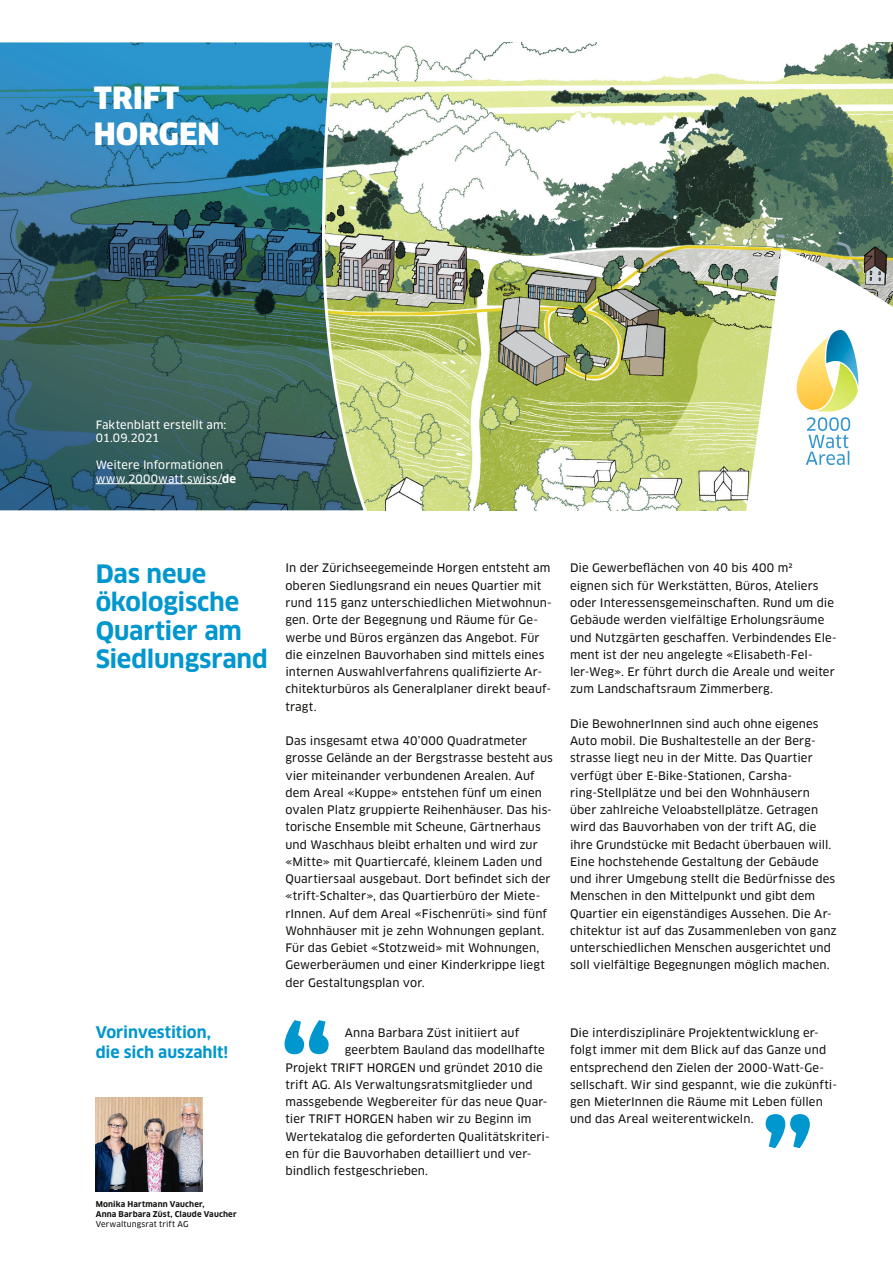
<style>
.page{position:relative;width:893px;height:1263px;background:#fff}
.page>*{position:absolute;margin:0;border:0;box-sizing:border-box;transform-origin:0 0}
.H1_Arealname{font:900 30px/36px "Clan Pro";color:#fff}
.H2_Titel_neben_Lauft{font:700 24.75px/28.5px "Clan Pro";letter-spacing:-.005em;color:#0097ce}
.H3_Titel_neben_Quote{font:700 15.75px/20.2px "Clan Pro";letter-spacing:-.01em;color:#0097ce}
.B2_Lauftext{font:11.55px/17.2px "Clan Pro News";letter-spacing:.01em;color:#11110f}
.H1_1_Erstellungsdatu{font:11.25px "Clan Pro News";letter-spacing:.01em;color:#fff}
.B3_1_Name_Personen{font:700 7.8px/9.8px "Clan Pro";letter-spacing:.02em;color:#11110f}
.B3_2_Bezeichnung_Int{font:7.8px "Clan Pro News";letter-spacing:.01em;color:#11110f}
.s1{font-family:"Clan Pro";font-weight:700}
</style>
<div class="page">
<img style="left:370px;top:43px;width:523px;height:467px">
<svg style="left:0;top:42px;width:370px;height:469px;background:#427680"></svg>
<svg style="left:766px;top:1114px;width:44px;height:34px"></svg>
<hr style="left:96px;top:483px;width:126px;height:1px;background:#fff">
<svg style="left:285px;top:1020px;width:44px;height:34px"></svg>
<svg style="left:746px;top:248px;width:147px;height:263px"></svg>
<img style="left:96px;top:1097px;width:107px;height:95px">
<p class="H1_Arealname" style="left:94px;top:80px;width:127px">TRIFT<br>HORGEN</p>
<p class="H1_1_Erstellungsdatu" style="left:96px;top:418px;width:132px">Faktenblatt erstellt am:</p>
<p class="H1_1_Erstellungsdatu" style="left:96px;top:431px;width:65px">01.09.2021</p>
<p class="H1_1_Erstellungsdatu" style="left:96px;top:458px;width:129px">Weitere Informationen</p>
<p class="H1_1_Erstellungsdatu" style="left:96px;top:472px;width:142px">www.2000watt.swiss/<span class="s1">de</span></p>
<p class="H2_Titel_neben_Lauft" style="left:96px;top:560px;width:174px">Das neue ökologische<br>Quartier am<br>Siedlungsrand</p>
<p class="H3_Titel_neben_Quote" style="left:96px;top:1022px;width:134px">Vorinvestition, die sich auszahlt!</p>
<p class="B3_1_Name_Personen" style="left:96px;top:1200px;width:143px">Monika Hartmann Vaucher,<br>Anna Barbara Züst, Claude Vaucher</p>
<p class="B3_2_Bezeichnung_Int" style="left:96px;top:1219px;width:94px">Verwaltungsrat trift AG</p>
<p class="B2_Lauftext" style="left:285px;top:560px;width:268px">In der Zürichseegemeinde Horgen entsteht am oberen Siedlungsrand ein neues Quartier mit rund 115 ganz unterschiedlichen Mietwohnun&shy;gen. Orte der Begegnung und Räume für Ge&shy;werbe und Büros ergänzen das Angebot. Für die einzelnen Bauvorhaben sind mittels eines internen Auswahlverfahrens qualifizierte Ar&shy;chitekturbüros als Generalplaner direkt beauf&shy;tragt.</p>
<p class="B2_Lauftext" style="left:285px;top:732px;width:269px">Das insgesamt etwa 40’000 Quadratmeter grosse Gelände an der Bergstrasse besteht aus vier miteinander verbundenen Arealen. Auf dem Areal «Kuppe» entstehen fünf um einen ovalen Platz gruppierte Reihenhäuser. Das his&shy;torische Ensemble mit Scheune, Gärtnerhaus und Waschhaus bleibt erhalten und wird zur «Mitte» mit Quartiercafé, kleinem Laden und Quartiersaal ausgebaut. Dort befindet sich der «trift-Schalter», das Quartierbüro der Miete&shy;rInnen. Auf dem Areal «Fischenrüti» sind fünf Wohnhäuser mit je zehn Wohnungen geplant.<br>Für das Gebiet «Stotzweid» mit Wohnungen, Gewerberäumen und einer Kinderkrippe liegt der Gestaltungsplan vor.</p>
<p class="B2_Lauftext" style="left:345px;top:1024px;width:176px">Anna Barbara Züst initiiert auf</p>
<p class="B2_Lauftext" style="left:345px;top:1041px;width:201px">geerbtem Bauland das modellhafte</p>
<p class="B2_Lauftext" style="left:285px;top:1059px;width:259px">Projekt TRIFT HORGEN und gründet 2010 die</p>
<p class="B2_Lauftext" style="left:285px;top:1076px;width:249px">trift AG. Als Verwaltungsratsmitglieder und</p>
<p class="B2_Lauftext" style="left:285px;top:1093px;width:264px">massgebende Wegbereiter für das neue Quar-</p>
<p class="B2_Lauftext" style="left:285px;top:1110px;width:248px">tier TRIFT HORGEN haben wir zu Beginn im</p>
<p class="B2_Lauftext" style="left:285px;top:1128px;width:266px">Wertekatalog die geforderten Qualitätskriteri-</p>
<p class="B2_Lauftext" style="left:285px;top:1145px;width:248px">en für die Bauvorhaben detailliert und ver-</p>
<p class="B2_Lauftext" style="left:285px;top:1162px;width:144px">bindlich festgeschrieben.</p>
<p class="B2_Lauftext" style="left:570px;top:560px;width:268px">Die Gewerbeflächen von 40 bis 400 m2<br>eignen sich für Werkstätten, Büros, Ateliers oder Interessensgemeinschaften. Rund um die Gebäude werden vielfältige Erholungsräume und Nutzgärten geschaffen. Verbindendes Ele&shy;ment ist der neu angelegte «Elisabeth-Fel&shy;ler-Weg». Er führt durch die Areale und weiter zum Landschaftsraum Zimmerberg.</p>
<p class="B2_Lauftext" style="left:570px;top:715px;width:268px">Die BewohnerInnen sind auch ohne eigenes Auto mobil. Die Bushaltestelle an der Berg&shy;strasse liegt neu in der Mitte. Das Quartier verfügt über E-Bike-Stationen, Carsha&shy;ring-Stellplätze und bei den Wohnhäusern über zahlreiche Veloabstellplätze. Getragen wird das Bauvorhaben von der trift AG, die ihre Grundstücke mit Bedacht überbauen will.<br>Eine hochstehende Gestaltung der Gebäude und ihrer Umgebung stellt die Bedürfnisse des Menschen in den Mittelpunkt und gibt dem Quartier ein eigenständiges Aussehen. Die Ar&shy;chitektur ist auf das Zusammenleben von ganz unterschiedlichen Menschen ausgerichtet und soll vielfältige Begegnungen möglich machen.</p>
<p class="B2_Lauftext" style="left:570px;top:1024px;width:269px">Die interdisziplinäre Projektentwicklung er&shy;folgt immer mit dem Blick auf das Ganze und entsprechend den Zielen der 2000-Watt-Ge&shy;sellschaft. Wir sind gespannt, wie die zukünfti&shy;gen MieterInnen die Räume mit Leben füllen und das Areal weiterentwickeln.</p>
</div>
